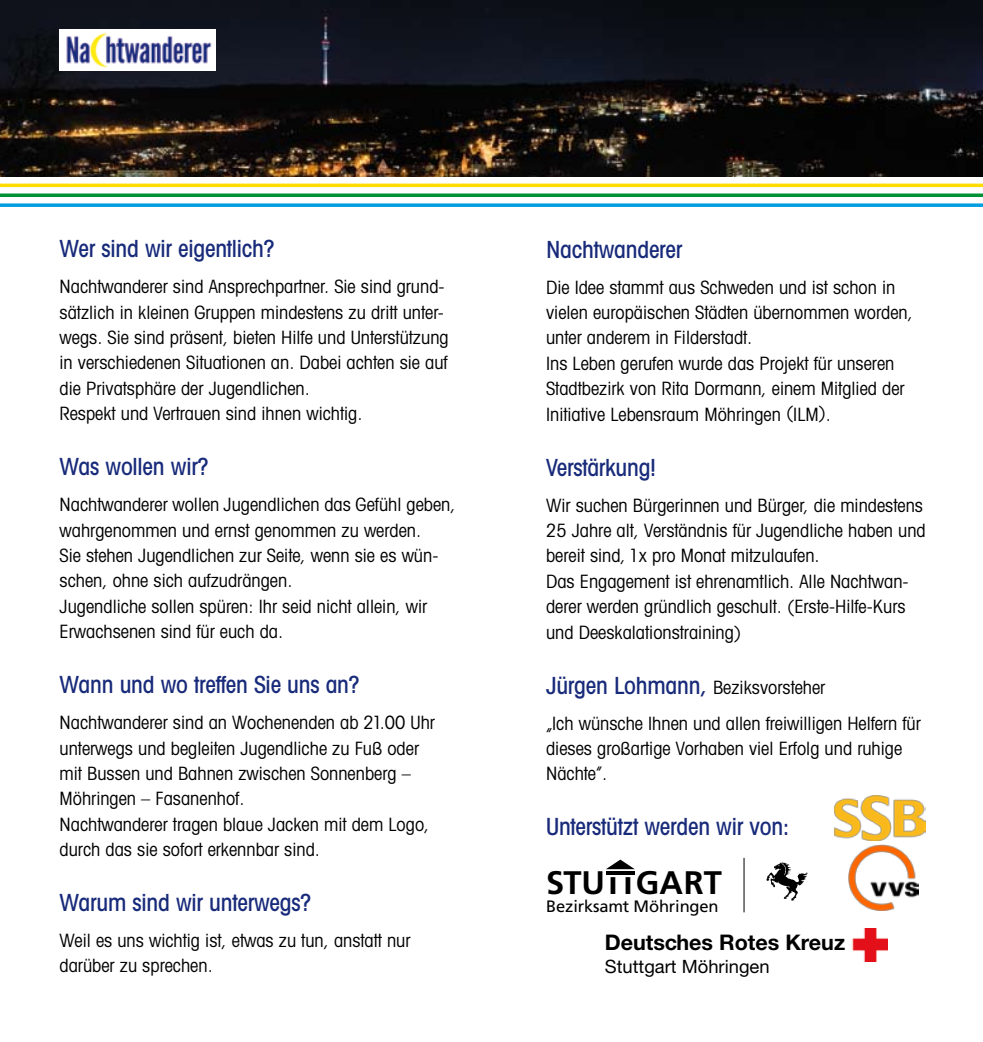
<style>
.page{position:relative;width:983px;height:1042px;background:#fff}
.page>*{position:absolute;margin:0;border:0;box-sizing:border-box;transform-origin:0 0}
.t1{font:700 32.55px "Frutiger";color:#000}
.t2{font:500 condensed 23.62px "Avant Garde";letter-spacing:-.01em;color:#182a7a}
.t3{font:700 21.53px "Helvetica Neue CE";color:#000}
.t4{font:condensed 18.38px/25.4px "Avant Garde";color:#000}
.t5{font:18.38px "Helvetica Neue";color:#000}
.t6{font:16.45px "Frutiger";letter-spacing:-.01em;color:#000}
.s1{font-weight:500;font-size:23.62px;color:#182a7a}
.s2{font-size:24.15px}
</style>
<div class="page">
<img style="left:0;top:0;width:982px;height:176px">
<svg style="left:0;top:203px;width:982px;height:4px;background:#1fa9e3"></svg>
<svg style="left:0;top:193px;width:982px;height:4px;background:#209e4f"></svg>
<hr style="left:0;top:184px;width:982px;height:3px;background:#ffdc00">
<img style="left:60px;top:30px;width:155px;height:40px">
<hr style="left:605px;top:871px;width:29px;height:4px;background:#000">
<svg style="left:606px;top:859px;width:28px;height:10px"></svg>
<hr style="left:743px;top:858px;width:1px;height:54px;background:#000">
<img style="left:766px;top:862px;width:41px;height:38px">
<img style="left:834px;top:795px;width:91px;height:45px">
<img style="left:848px;top:844px;width:70px;height:67px">
<img style="left:851px;top:928px;width:36px;height:33px">
<p class="t2" style="left:60px;top:234px;width:216px">Wer sind wir eigentlich?</p>
<p class="t4" style="left:60px;top:274px;width:390px">Nachtwanderer sind Ansprechpartner. Sie sind grund&shy;sätzlich in kleinen Gruppen mindestens zu dritt unter&shy;wegs. Sie sind präsent, bieten Hilfe und Unterstützung in verschiedenen Situationen an. Dabei achten sie auf die Privatsphäre der Jugendlichen.<br>Respekt und Vertrauen sind ihnen wichtig.</p>
<p class="t2" style="left:60px;top:452px;width:150px">Was wollen wir?</p>
<p class="t4" style="left:60px;top:491px;width:397px">Nachtwanderer wollen Jugendlichen das Gefühl geben, wahrgenommen und ernst genommen zu werden.<br>Sie stehen Jugendlichen zur Seite, wenn sie es wün&shy;schen, ohne sich aufzudrängen.<br>Jugendliche sollen spüren: Ihr seid nicht allein, wir Erwachsenen sind für euch da.</p>
<p class="t2" style="left:60px;top:670px;width:301px">Wann und wo treffen Sie uns an?</p>
<p class="t4" style="left:60px;top:709px;width:377px">Nachtwanderer sind an Wochenenden ab 21.00 Uhr unterwegs und begleiten Jugendliche zu Fuß oder mit Bussen und Bahnen zwischen Sonnenberg – Möhringen – Fasanenhof.<br>Nachtwanderer tragen blaue Jacken mit dem Logo, durch das sie sofort erkennbar sind.</p>
<p class="t2" style="left:60px;top:888px;width:253px">Warum sind wir unterwegs?</p>
<p class="t4" style="left:60px;top:927px;width:352px">Weil es uns wichtig ist, etwas zu tun, anstatt nur darüber zu sprechen.</p>
<p class="t2" style="left:546px;top:235px;width:138px">Nachtwanderer</p>
<p class="t4" style="left:546px;top:274px;width:368px">Die Idee stammt aus Schweden und ist schon in vielen europäischen Städten übernommen worden, unter anderem in Filderstadt.<br>Ins Leben gerufen wurde das Projekt für unseren Stadtbezirk von Rita Dormann, einem Mitglied der Initiative Lebensraum Möhringen (ILM).</p>
<p class="t2" style="left:546px;top:452px;width:111px">Verstärkung!</p>
<p class="t4" style="left:546px;top:492px;width:381px">Wir suchen Bürgerinnen und Bürger, die mindestens 25 Jahre alt, Verständnis für Jugendliche haben und bereit sind, 1x pro Monat mitzulaufen.<br>Das Engagement ist ehrenamtlich. Alle Nachtwan&shy;derer werden gründlich geschult. (Erste-Hilfe-Kurs und Deeskalationstraining)</p>
<p class="t4" style="left:546px;top:669px;width:376px;line-height:35.9px"><span class="s1">Jürgen Lohmann,</span> Beziksvorsteher<br>„Ich wünsche Ihnen und allen freiwilligen Helfern für</p>
<p class="t4" style="left:546px;top:735px;width:357px">dieses großartige Vorhaben viel Erfolg und ruhige<br>Nächte”.</p>
<p class="t2" style="left:546px;top:812px;width:245px">Unterstützt werden wir von:</p>
<h1 class="t1" style="left:546px;top:864px;width:177px">STU<span class="s2">I I</span>GART</h1>
<p class="t6" style="left:546px;top:896px;width:174px">Bezirksamt Möhringen</p>
<p class="t3" style="left:604px;top:929px;width:242px">Deutsches Rotes Kreuz</p>
<p class="t5" style="left:604px;top:955px;width:166px">Stuttgart Möhringen</p>
</div>
